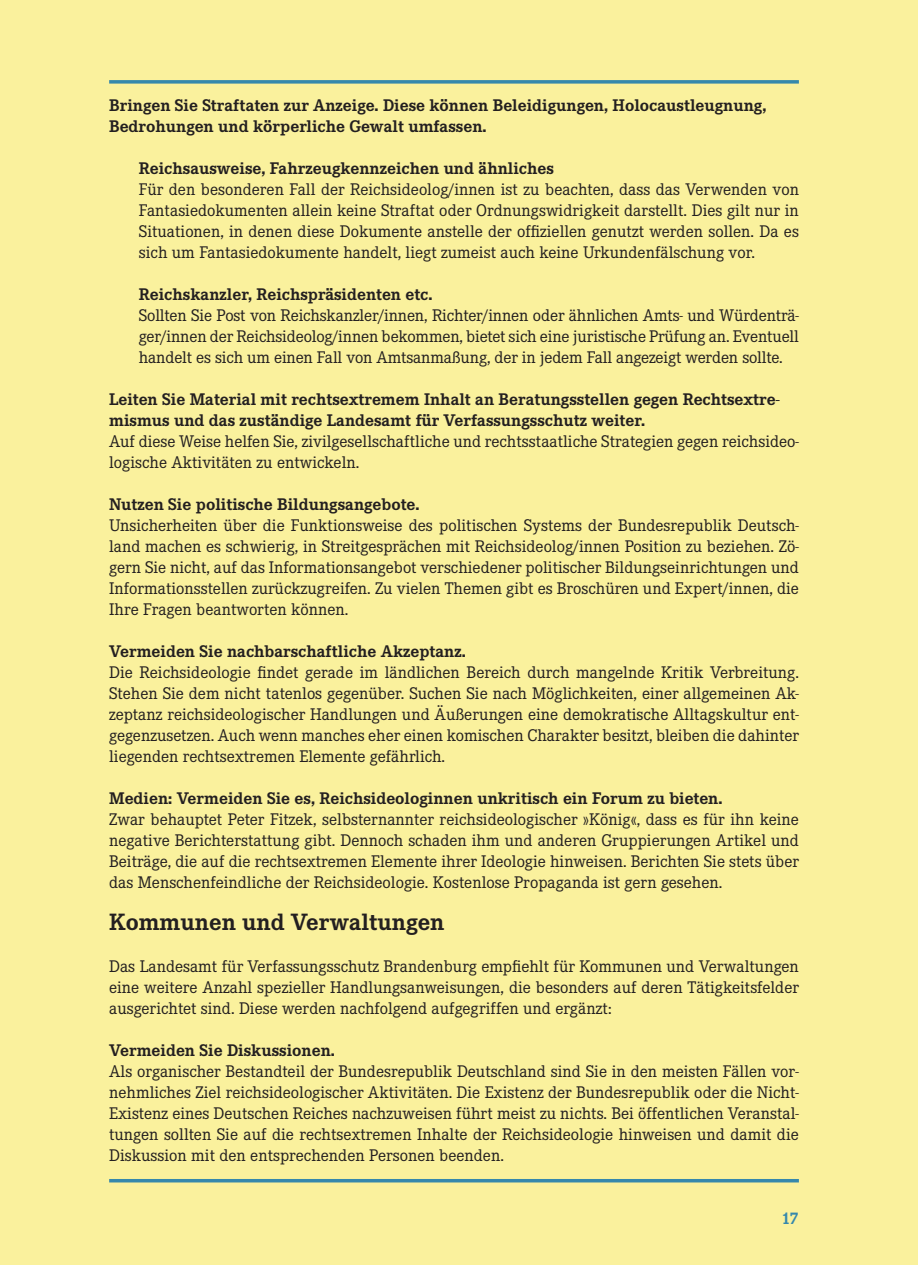
<style>
.page{position:relative;width:918px;height:1265px;background:#faf19d}
.page>*{position:absolute;margin:0;border:0;box-sizing:border-box;transform-origin:0 0}
.t1{font:700 24.5px "Corporate E";color:#231f20}
.t2{font:17.5px/21px "Corporate E";color:#231f20;text-align:justify}
.t3{font:700 17.5px/21px "Corporate E";color:#231f20}
.t4{font:700 17.5px "Corporate E";color:#3588ac}
</style>
<div class="page">
<svg style="left:109px;top:80px;width:690px;height:4px;background:#4d94a9"></svg>
<hr style="left:109px;top:1179px;width:690px;height:3px;background:#3588ac">
<p class="t3" style="left:109px;top:95px;width:659px">Bringen Sie Straftaten zur Anzeige. Diese können Beleidigungen, Holocaustleugnung,<br>Bedrohungen und körperliche Gewalt umfassen.</p>
<p class="t3" style="left:139px;top:158px;width:416px">Reichsausweise, Fahrzeugkennzeichen und ähnliches</p>
<p class="t2" style="left:139px;top:179px;width:661px">Für den besonderen Fall der Reichsideolog/innen ist zu beachten, dass das Verwenden von Fantasiedokumenten allein keine Straftat oder Ordnungswidrigkeit darstellt. Dies gilt nur in Situationen, in denen diese Dokumente anstelle der offiziellen genutzt werden sollen. Da es sich um Fantasiedokumente handelt, liegt zumeist auch keine Urkundenfälschung vor.</p>
<p class="t3" style="left:139px;top:284px;width:295px">Reichskanzler, Reichspräsidenten etc.</p>
<p class="t2" style="left:139px;top:305px;width:661px">Sollten Sie Post von Reichskanzler/innen, Richter/innen oder ähnlichen Amts- und Würdenträ&shy;ger/innen der Reichsideolog/innen bekommen, bietet sich eine juristische Prüfung an. Eventuell handelt es sich um einen Fall von Amtsanmaßung, der in jedem Fall angezeigt werden sollte.</p>
<p class="t3" style="left:109px;top:389px;width:672px">Leiten Sie Material mit rechtsextremem Inhalt an Beratungsstellen gegen Rechtsextre&shy;mismus und das zuständige Landesamt für Verfassungsschutz weiter.</p>
<p class="t2" style="left:109px;top:431px;width:691px">Auf diese Weise helfen Sie, zivilgesellschaftliche und rechtsstaatliche Strategien gegen reichsideo&shy;logische Aktivitäten zu entwickeln.</p>
<p class="t3" style="left:109px;top:494px;width:312px">Nutzen Sie politische Bildungsangebote.</p>
<p class="t2" style="left:109px;top:515px;width:691px">Unsicherheiten über die Funktionsweise des politischen Systems der Bundesrepublik Deutsch&shy;land machen es schwierig, in Streitgesprächen mit Reichsideolog/innen Position zu beziehen. Zö&shy;gern Sie nicht, auf das Informationsangebot verschiedener politischer Bildungseinrichtungen und Informationsstellen zurückzugreifen. Zu vielen Themen gibt es Broschüren und Expert/innen, die Ihre Fragen beantworten können.</p>
<p class="t3" style="left:109px;top:641px;width:358px">Vermeiden Sie nachbarschaftliche Akzeptanz.</p>
<p class="t2" style="left:109px;top:662px;width:691px">Die Reichsideologie findet gerade im ländlichen Bereich durch mangelnde Kritik Verbreitung.<br>Stehen Sie dem nicht tatenlos gegenüber. Suchen Sie nach Möglichkeiten, einer allgemeinen Ak&shy;zeptanz reichsideologischer Handlungen und Äußerungen eine demokratische Alltagskultur ent&shy;gegenzusetzen. Auch wenn manches eher einen komischen Charakter besitzt, bleiben die dahinter liegenden rechtsextremen Elemente gefährlich.</p>
<p class="t3" style="left:109px;top:788px;width:615px">Medien: Vermeiden Sie es, Reichsideologinnen unkritisch ein Forum zu bieten.</p>
<p class="t2" style="left:109px;top:809px;width:691px">Zwar behauptet Peter Fitzek, selbsternannter reichsideologischer »König«, dass es für ihn keine negative Berichterstattung gibt. Dennoch schaden ihm und anderen Gruppierungen Artikel und Beiträge, die auf die rechtsextremen Elemente ihrer Ideologie hinweisen. Berichten Sie stets über das Menschenfeindliche der Reichsideologie. Kostenlose Propaganda ist gern gesehen.</p>
<h1 class="t1" style="left:109px;top:908px;width:337px">Kommunen und Verwaltungen</h1>
<p class="t2" style="left:109px;top:956px;width:691px">Das Landesamt für Verfassungsschutz Brandenburg empfiehlt für Kommunen und Verwaltungen eine weitere Anzahl spezieller Handlungsanweisungen, die besonders auf deren Tätigkeitsfelder ausgerichtet sind. Diese werden nachfolgend aufgegriffen und ergänzt:</p>
<p class="t3" style="left:109px;top:1040px;width:227px">Vermeiden Sie Diskussionen.</p>
<p class="t2" style="left:109px;top:1061px;width:691px">Als organischer Bestandteil der Bundesrepublik Deutschland sind Sie in den meisten Fällen vor&shy;nehmliches Ziel reichsideologischer Aktivitäten. Die Existenz der Bundesrepublik oder die Nicht-Existenz eines Deutschen Reiches nachzuweisen führt meist zu nichts. Bei öffentlichen Veranstal&shy;tungen sollten Sie auf die rechtsextremen Inhalte der Reichsideologie hinweisen und damit die Diskussion mit den entsprechenden Personen beenden.</p>
<p class="t4" style="left:781px;top:1209px;width:19px">17</p>
</div>
